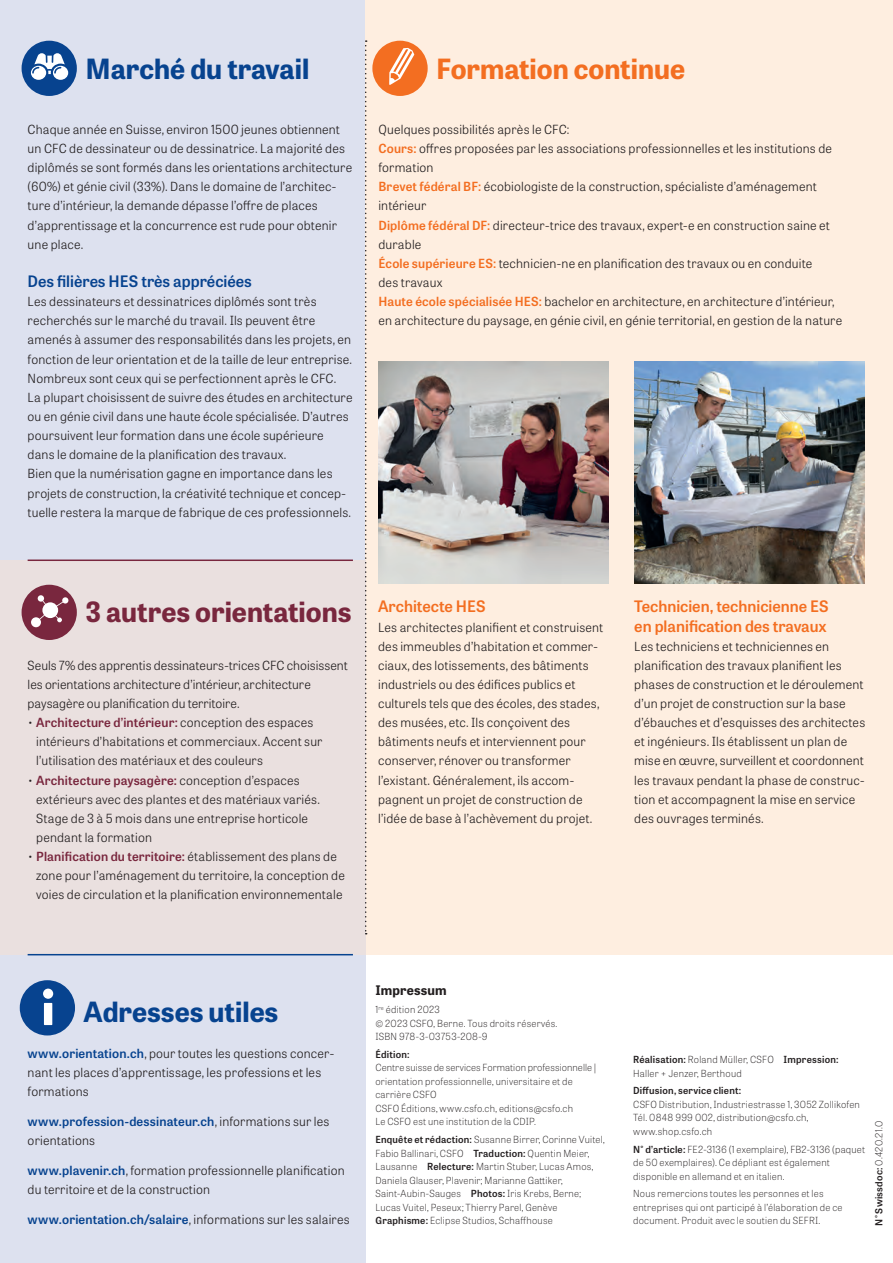
<style>
.page{position:relative;width:893px;height:1263px;background:#fff}
.page>*{position:absolute;margin:0;border:0;box-sizing:border-box;transform-origin:0 0}
.t1{font:700 27.75px "Tablet Gothic";color:#07438f}
.t2{font:700 27.75px "Tablet Gothic";color:#79273e}
.t3{font:700 27.75px "Tablet Gothic";color:#f36e21}
.t4{font:600 15.75px/19.2px "Tablet Gothic";color:#f36e21}
.t5{font:600 15.75px "Tablet Gothic";color:#07438f}
.t6{font:700 13.2px "Tablet Gothic";letter-spacing:.015em;color:#231f20}
.t7{font:300 12.6px/19.2px "Tablet Gothic";letter-spacing:.015em;color:#231f20}
.t8{font:100 9.75px/13.5px "Tablet Gothic";letter-spacing:.025em;color:#231f20}
.t9{font:600 9.75px "Tablet Gothic";letter-spacing:.02em;color:#231f20}
.s1{font-weight:600;color:#f36e21}
.s2{font-weight:600;color:#79273e}
.s3{font-weight:600;color:#07438f}
.s4{font-weight:600}
.s5{font-weight:100}
</style>
<div class="page">
<div style="left:0;top:0;width:366px;height:560px;background:#dde1ef"></div>
<div style="left:366px;top:0;width:527px;height:955px;background:#feeee0"></div>
<div style="left:0;top:955px;width:366px;height:308px;background:#dde1ef"></div>
<div style="left:0;top:560px;width:366px;height:395px;background:#eae0df"></div>
<div style="left:372px;top:41px;width:56px;height:55px;background:#f36e21;border-radius:50%"></div>
<svg style="left:389px;top:48px;width:25px;height:37px"></svg>
<div style="left:20px;top:980px;width:55px;height:55px;background:#07438f;border-radius:50%"></div>
<div style="left:44px;top:1003px;width:8px;height:22px;background:#fff"></div>
<div style="left:43px;top:988px;width:10px;height:11px;background:#fff;border-radius:50%"></div>
<div style="left:22px;top:585px;width:55px;height:55px;background:#79273e;border-radius:50%"></div>
<div style="left:38px;top:595px;width:6px;height:7px;background:#fff;border-radius:50%"></div>
<div style="left:31px;top:617px;width:10px;height:10px;background:#fff;border-radius:50%"></div>
<svg style="left:36px;top:597px;width:32px;height:26px"></svg>
<div style="left:22px;top:41px;width:55px;height:55px;background:#07438f;border-radius:50%"></div>
<svg style="left:31px;top:53px;width:37px;height:27px"></svg>
<svg style="left:365px;top:40px;width:2px;height:894px"></svg>
<img style="left:378px;top:362px;width:230px;height:221px">
<img style="left:634px;top:362px;width:230px;height:221px">
<hr style="left:28px;top:559px;width:325px;height:2px;background:#79273e">
<hr style="left:28px;top:954px;width:325px;height:1px;background:#07438f">
<h1 class="t1" style="left:85px;top:49px;width:225px">Marché du travail</h1>
<p class="t7" style="left:28px;top:119px;width:326px">Chaque année en Suisse, environ 1500 jeunes obtiennent un CFC de dessinateur ou de dessinatrice. La majorité des diplômés se sont formés dans les orientations architecture (60%) et génie civil (33%). Dans le domaine de l’architec&shy;ture d’intérieur, la demande dépasse l’offre de places d’apprentissage et la concurrence est rude pour obtenir une place.</p>
<p class="t5" style="left:28px;top:270px;width:226px">Des filières HES très appréciées</p>
<p class="t7" style="left:28px;top:292px;width:326px">Les dessinateurs et dessinatrices diplômés sont très recherchés sur le marché du travail. Ils peuvent être amenés à assumer des responsabilités dans les projets, en fonction de leur orientation et de la taille de leur entreprise.<br>Nombreux sont ceux qui se perfectionnent après le CFC.<br>La plupart choisissent de suivre des études en architecture ou en génie civil dans une haute école spécialisée. D’autres poursuivent leur formation dans une école supérieure dans le domaine de la planification des travaux.<br>Bien que la numérisation gagne en importance dans les projets de construction, la créativité technique et concep&shy;tuelle restera la marque de fabrique de ces professionnels.</p>
<h1 class="t3" style="left:436px;top:49px;width:250px">Formation continue</h1>
<p class="t7" style="left:378px;top:119px;width:465px">Quelques possibilités après le CFC:<br><span class="s1">Cours:</span> offres proposées par les associations professionnelles et les institutions de formation<br><span class="s1">Brevet fédéral BF:</span> écobiologiste de la construction, spécialiste d’aménagement intérieur<br><span class="s1">Diplôme fédéral DF:</span> directeur-trice des travaux, expert-e en construction saine et durable<br><span class="s1">École supérieure ES:</span> technicien-ne en planification des travaux ou en conduite<br>des travaux<br><span class="s1">Haute école spécialisée HES:</span> bachelor en architecture, en architecture d’intérieur, en architecture du paysage, en génie civil, en génie territorial, en gestion de la nature</p>
<h1 class="t2" style="left:85px;top:592px;width:268px">3 autres orientations</h1>
<p class="t7" style="left:28px;top:655px;width:322px">Seuls 7% des apprentis dessinateurs-trices CFC choisissent les orientations architecture d’intérieur, architecture paysagère ou planification du territoire.</p>
<p class="t7" style="left:36px;top:712px;width:288px;text-indent:-9px">• <span class="s2">Architecture d’intérieur:</span> conception des espaces intérieurs d’habitations et commerciaux. Accent sur l’utilisation des matériaux et des couleurs</p>
<p class="t7" style="left:36px;top:770px;width:285px;text-indent:-9px">• <span class="s2">Architecture paysagère:</span> conception d’espaces extérieurs avec des plantes et des matériaux variés.<br>Stage de 3 à 5 mois dans une entreprise horticole pendant la formation</p>
<p class="t7" style="left:36px;top:846px;width:310px;text-indent:-9px">• <span class="s2">Planification du territoire:</span> établissement des plans de zone pour l’aménagement du territoire, la conception de voies de circulation et la planification environnementale</p>
<p class="t4" style="left:378px;top:596px;width:109px">Architecte HES</p>
<p class="t7" style="left:378px;top:617px;width:227px">Les architectes planifient et construisent des immeubles d’habitation et commer&shy;ciaux, des lotissements, des bâtiments industriels ou des édifices publics et culturels tels que des écoles, des stades, des musées, etc. Ils conçoivent des bâtiments neufs et interviennent pour conserver, rénover ou transformer l’existant. Généralement, ils accom&shy;pagnent un projet de construction de l’idée de base à l’achèvement du projet.</p>
<p class="t4" style="left:634px;top:596px;width:196px">Technicien, technicienne ES en planification des travaux</p>
<p class="t7" style="left:634px;top:636px;width:232px">Les techniciens et techniciennes en planification des travaux planifient les phases de construction et le déroulement d’un projet de construction sur la base d’ébauches et d’esquisses des architectes et ingénieurs. Ils établissent un plan de mise en œuvre, surveillent et coordonnent les travaux pendant la phase de construc&shy;tion et accompagnent la mise en service des ouvrages terminés.</p>
<h1 class="t1" style="left:84px;top:992px;width:196px">Adresses utiles</h1>
<p class="t7" style="left:28px;top:1043px;width:308px"><span class="s3">www.orientation.ch</span>, pour toutes les questions concer&shy;nant les places d’apprentissage, les professions et les formations</p>
<p class="t7" style="left:28px;top:1111px;width:303px"><span class="s3">www.profession-dessinateur.ch</span>, informations sur les orientations</p>
<p class="t7" style="left:28px;top:1160px;width:319px"><span class="s3">www.plavenir.ch</span>, formation professionnelle planification du territoire et de la construction</p>
<p class="t7" style="left:28px;top:1209px;width:324px"><span class="s3">www.orientation.ch/salaire</span>, informations sur les salaires</p>
<p class="t6" style="left:375px;top:981px;width:73px">Impressum</p>
<p class="t8" style="left:375px;top:1002px;width:184px">1<sup>re</sup> édition 2023<br>© 2023 CSFO, Berne. Tous droits réservés.<br>ISBN 978-3-03753-208-9</p>
<p class="t9" style="left:375px;top:1047px;width:36px">Édition:</p>
<p class="t8" style="left:375px;top:1061px;width:222px">Centre suisse de services Formation professionnelle | orientation professionnelle, universitaire et de carrière CSFO<br>CSFO Éditions, www.csfo.ch, editions@csfo.ch<br>Le CSFO est une institution de la CDIP.</p>
<p class="t8" style="left:375px;top:1132px;width:231px"><span class="s4">Enquête et rédaction:</span> Susanne Birrer, Corinne Vuitel, Fabio Ballinari, CSFO <span class="s4">Traduction:</span> Quentin Meier, Lausanne <span class="s4">Relecture:</span> Martin Stuber, Lucas Amos, Daniela Glauser, Plavenir; Marianne Gattiker, Saint-Aubin-Sauges <span class="s4">Photos:</span> Iris Krebs, Berne; Lucas Vuitel, Peseux; Thierry Parel, Genève <span class="s4">Graphisme:</span> Eclipse Studios, Schaffhouse</p>
<p class="t8" style="left:633px;top:1052px;width:207px"><span class="s4">Réalisation:</span> Roland Müller, CSFO <span class="s4">Impression:<br></span>Haller + Jenzer, Berthoud</p>
<p class="t9" style="left:633px;top:1084px;width:110px">Diffusion, service client:</p>
<p class="t8" style="left:633px;top:1097px;width:228px">CSFO Distribution, Industriestrasse 1, 3052 Zollikofen<br>Tél. 0848 999 002, distribution@csfo.ch, www.shop.csfo.ch</p>
<p class="t8" style="left:633px;top:1142px;width:233px"><span class="s4">N° d’article:</span> FE2-3136 (1 exemplaire), FB2-3136 (paquet de 50 exemplaires). Ce dépliant est également disponible en allemand et en italien.</p>
<p class="t8" style="left:633px;top:1187px;width:211px">Nous remercions toutes les personnes et les entreprises qui ont participé à l’élaboration de ce document. Produit avec le soutien du SEFRI.</p>
<p class="t9" style="left:872px;top:1226px;width:106px;rotate:-90deg">N° Swissdoc: <span class="s5">0.420.21.0</span></p>
</div>
